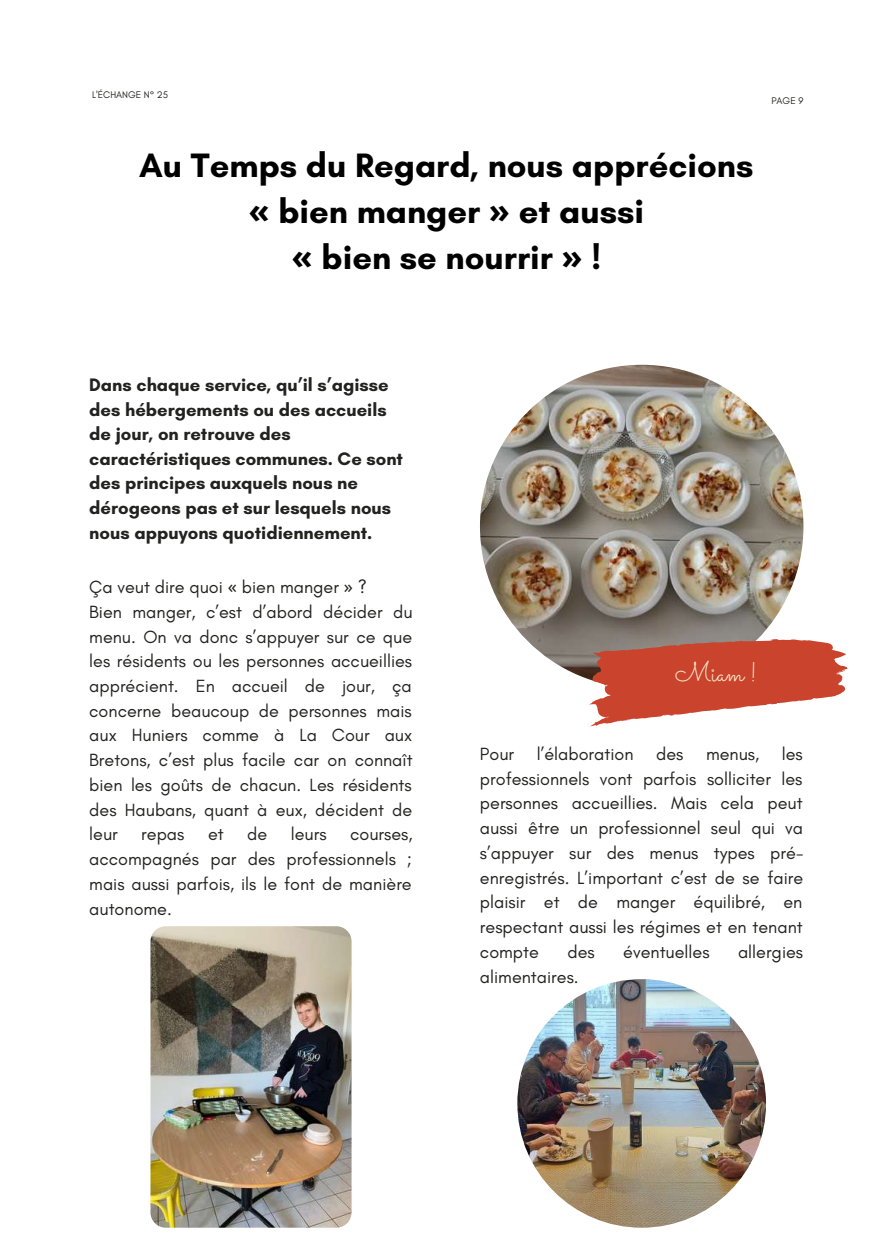
<style>
.page{position:relative;width:893px;height:1250px;background:#fff}
.page>*{position:absolute;margin:0;border:0;box-sizing:border-box;transform-origin:0 0}
.t1{font:700 34.5px/46px "Glacial Indifference";color:#000;text-align:center}
.t2{font:27.3px "Sacramento";color:#fae2c5}
.t3{font:700 18.45px/24.5px "Glacial Indifference";color:#222220}
.t4{font:18px/24.8px "Glacial Indifference";color:#222220;text-align:justify}
.t5{font:9.75px "Glacial Indifference";color:#222220}
.s1{font-family:"Noto Sans"}
</style>
<div class="page">
<img style="left:480px;top:365px;width:323px;height:323px;border-radius:50%">
<img style="left:150px;top:926px;width:201px;height:302px;border-radius:15px">
<img style="left:517px;top:979px;width:249px;height:249px;border-radius:50%">
<svg style="left:581px;top:624px;width:267px;height:103px"></svg>
<p class="t5" style="left:92px;top:89px;width:78px">L'ÉCHANGE N° 25</p>
<h1 class="t1" style="left:139px;top:142px;width:615px">Au Temps du Regard, nous apprécions <span class="s1">«</span> bien manger <span class="s1">»</span> et aussi<br><span class="s1">«</span> bien se nourrir <span class="s1">»</span> !</h1>
<p class="t5" style="left:771px;top:94px;width:34px">PAGE 9</p>
<p class="t3" style="left:89px;top:373px;width:315px">Dans chaque service, qu’il s’agisse des hébergements ou des accueils de jour, on retrouve des caractéristiques communes. Ce sont des principes auxquels nous ne dérogeons pas et sur lesquels nous nous appuyons quotidiennement.</p>
<p class="t4" style="left:89px;top:574px;width:325px;text-align:left">Ça veut dire quoi <span class="s1">«</span> bien manger <span class="s1">»</span> ?<br>Bien manger, c’est d’abord décider du menu. On va donc s’appuyer sur ce que les résidents ou les personnes accueillies apprécient. En accueil de jour, ça concerne beaucoup de personnes mais aux Huniers comme à La Cour aux Bretons, c’est plus facile car on connaît bien les goûts de chacun. Les résidents des Haubans, quant à eux, décident de leur</p>
<p class="t4" style="left:141px;top:822px;width:45px">repas</p>
<p class="t4" style="left:208px;top:822px;width:17px">et</p>
<p class="t4" style="left:247px;top:822px;width:22px">de</p>
<p class="t4" style="left:291px;top:822px;width:37px">leurs</p>
<p class="t4" style="left:89px;top:822px;width:325px;text-indent:261px">courses, accompagnés par des professionnels ; mais aussi parfois, ils le font de manière autonome.</p>
<h2 class="t2" style="left:675px;top:656px;width:83px">Miam !</h2>
<p class="t4" style="left:480px;top:741px;width:325px;text-indent:302px">les professionnels vont parfois solliciter les personnes accueillies. Mais cela peut aussi être un professionnel seul qui va s’appuyer sur des menus types pré&shy;enregistrés. L’important c’est de se faire plaisir et de manger équilibré, en respectant aussi les régimes et en tenant compte</p>
<p class="t4" style="left:480px;top:741px;width:36px">Pour</p>
<p class="t4" style="left:536px;top:741px;width:98px">l’élaboration</p>
<p class="t4" style="left:656px;top:741px;width:29px">des</p>
<p class="t4" style="left:706px;top:741px;width:55px">menus,</p>
<p class="t4" style="left:567px;top:939px;width:29px">des</p>
<p class="t4" style="left:623px;top:939px;width:88px">éventuelles</p>
<p class="t4" style="left:738px;top:939px;width:67px">allergies</p>
<p class="t4" style="left:480px;top:964px;width:100px">alimentaires.</p>
</div>
